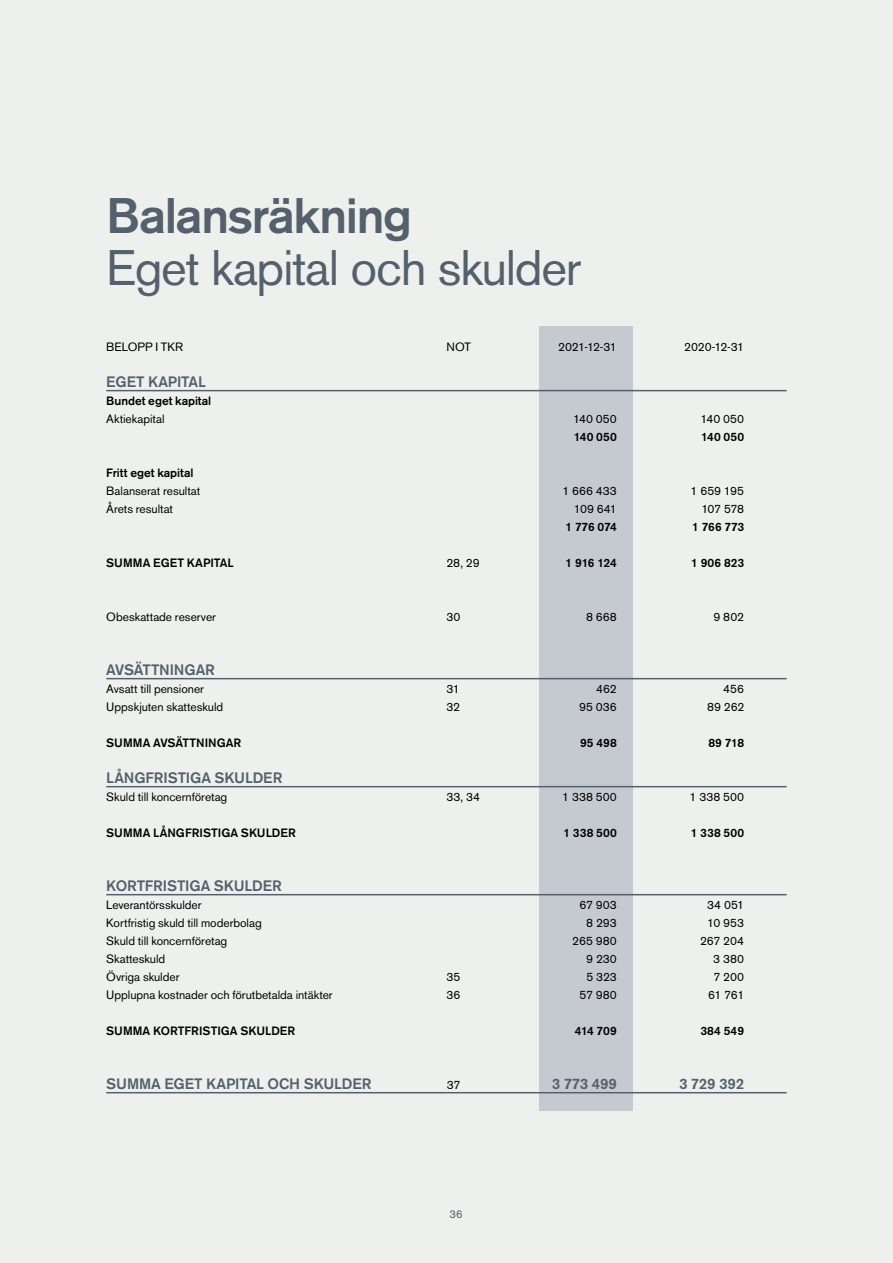
<style>
.page{position:relative;width:893px;height:1263px;background:#eef0ee}
.page>*{position:absolute;margin:0;border:0;box-sizing:border-box;transform-origin:0 0}
.t1{font:49.5px "Akzidenz Grotesk BE";letter-spacing:-.025em;color:#54616c}
.t2{font:500 49.5px "Akzidenz Grotesk BE";letter-spacing:-.03em;color:#54616c}
.t3{font:500 15px "Akzidenz Grotesk BE";letter-spacing:-.01em;color:#54616c}
.t4{font:12px "Akzidenz Grotesk BE";letter-spacing:-.005em;color:#000}
.t5{font:500 12px "Akzidenz Grotesk BE";color:#000}
.t6{font:11.25px "Akzidenz Grotesk BE";color:#54616c}
</style>
<div class="page">
<div style="left:539px;top:326px;width:93px;height:785px;background:#c5c9d0"></div>
<hr style="left:106px;top:390px;width:681px;height:1px;background:#54616c">
<hr style="left:106px;top:678px;width:681px;height:1px;background:#54616c">
<hr style="left:106px;top:786px;width:681px;height:1px;background:#54616c">
<hr style="left:106px;top:894px;width:681px;height:1px;background:#54616c">
<hr style="left:106px;top:1092px;width:681px;height:1px;background:#54616c">
<h1 class="t2" style="left:106px;top:185px;width:307px">Balansräkning</h1>
<h1 class="t1" style="left:106px;top:238px;width:477px">Eget kapital och skulder</h1>
<p class="t4" style="left:106px;top:340px;width:78px">BELOPP I TKR</p>
<p class="t4" style="left:446px;top:340px;width:26px">NOT</p>
<p class="t4" style="left:558px;top:340px;width:60px">2021-12-31</p>
<p class="t4" style="left:684px;top:340px;width:61px">2020-12-31</p>
<p class="t3" style="left:106px;top:373px;width:101px">EGET KAPITAL</p>
<p class="t5" style="left:106px;top:394px;width:106px">Bundet eget kapital</p>
<p class="t4" style="left:106px;top:412px;width:60px">Aktiekapital</p>
<p class="t4" style="left:573px;top:412px;width:45px">140 050</p>
<p class="t4" style="left:700px;top:412px;width:45px">140 050</p>
<p class="t5" style="left:574px;top:430px;width:44px">140 050</p>
<p class="t5" style="left:701px;top:430px;width:44px">140 050</p>
<p class="t5" style="left:106px;top:466px;width:89px">Fritt eget kapital</p>
<p class="t4" style="left:106px;top:484px;width:95px">Balanserat resultat</p>
<p class="t4" style="left:562px;top:484px;width:56px">1 666 433</p>
<p class="t4" style="left:691px;top:484px;width:55px">1 659 195</p>
<p class="t4" style="left:106px;top:502px;width:68px">Årets resultat</p>
<p class="t4" style="left:574px;top:502px;width:45px">109 641</p>
<p class="t4" style="left:701px;top:502px;width:44px">107 578</p>
<p class="t5" style="left:565px;top:520px;width:53px">1 776 074</p>
<p class="t5" style="left:692px;top:520px;width:54px">1 766 773</p>
<p class="t5" style="left:106px;top:556px;width:129px">SUMMA EGET KAPITAL</p>
<p class="t4" style="left:446px;top:556px;width:35px">28, 29</p>
<p class="t5" style="left:566px;top:556px;width:53px">1 916 124</p>
<p class="t5" style="left:691px;top:556px;width:54px">1 906 823</p>
<p class="t4" style="left:106px;top:610px;width:111px">Obeskattade reserver</p>
<p class="t4" style="left:446px;top:610px;width:15px">30</p>
<p class="t4" style="left:586px;top:610px;width:32px">8 668</p>
<p class="t4" style="left:713px;top:610px;width:32px">9 802</p>
<p class="t3" style="left:106px;top:661px;width:110px">AVSÄTTNINGAR</p>
<p class="t4" style="left:106px;top:682px;width:99px">Avsatt till pensioner</p>
<p class="t4" style="left:446px;top:682px;width:15px">31</p>
<p class="t4" style="left:596px;top:682px;width:22px">462</p>
<p class="t4" style="left:723px;top:682px;width:22px">456</p>
<p class="t4" style="left:106px;top:700px;width:118px">Uppskjuten skatteskuld</p>
<p class="t4" style="left:446px;top:700px;width:15px">32</p>
<p class="t4" style="left:579px;top:700px;width:39px">95 036</p>
<p class="t4" style="left:707px;top:700px;width:39px">89 262</p>
<p class="t5" style="left:106px;top:736px;width:136px">SUMMA AVSÄTTNINGAR</p>
<p class="t5" style="left:580px;top:736px;width:38px">95 498</p>
<p class="t5" style="left:708px;top:736px;width:37px">89 718</p>
<p class="t3" style="left:106px;top:769px;width:178px">LÅNGFRISTIGA SKULDER</p>
<p class="t4" style="left:106px;top:790px;width:123px">Skuld till koncernföretag</p>
<p class="t4" style="left:446px;top:790px;width:35px">33, 34</p>
<p class="t4" style="left:562px;top:790px;width:56px">1 338 500</p>
<p class="t4" style="left:690px;top:790px;width:56px">1 338 500</p>
<p class="t5" style="left:106px;top:826px;width:191px">SUMMA LÅNGFRISTIGA SKULDER</p>
<p class="t5" style="left:563px;top:826px;width:55px">1 338 500</p>
<p class="t5" style="left:691px;top:826px;width:55px">1 338 500</p>
<p class="t3" style="left:106px;top:877px;width:177px">KORTFRISTIGA SKULDER</p>
<p class="t4" style="left:106px;top:898px;width:97px">Leverantörsskulder</p>
<p class="t4" style="left:579px;top:898px;width:39px">67 903</p>
<p class="t4" style="left:707px;top:898px;width:38px">34 051</p>
<p class="t4" style="left:106px;top:916px;width:157px">Kortfristig skuld till moderbolag</p>
<p class="t4" style="left:586px;top:916px;width:32px">8 293</p>
<p class="t4" style="left:707px;top:916px;width:38px">10 953</p>
<p class="t4" style="left:106px;top:934px;width:123px">Skuld till koncernföretag</p>
<p class="t4" style="left:572px;top:934px;width:46px">265 980</p>
<p class="t4" style="left:700px;top:934px;width:45px">267 204</p>
<p class="t4" style="left:106px;top:952px;width:61px">Skatteskuld</p>
<p class="t4" style="left:586px;top:952px;width:32px">9 230</p>
<p class="t4" style="left:713px;top:952px;width:32px">3 380</p>
<p class="t4" style="left:106px;top:970px;width:75px">Övriga skulder</p>
<p class="t4" style="left:446px;top:970px;width:16px">35</p>
<p class="t4" style="left:586px;top:970px;width:32px">5 323</p>
<p class="t4" style="left:713px;top:970px;width:32px">7 200</p>
<p class="t4" style="left:106px;top:988px;width:228px">Upplupna kostnader och förutbetalda intäkter</p>
<p class="t4" style="left:446px;top:988px;width:15px">36</p>
<p class="t4" style="left:580px;top:988px;width:39px">57 980</p>
<p class="t4" style="left:708px;top:988px;width:38px">61 761</p>
<p class="t5" style="left:106px;top:1024px;width:191px">SUMMA KORTFRISTIGA SKULDER</p>
<p class="t5" style="left:575px;top:1024px;width:43px">414 709</p>
<p class="t5" style="left:700px;top:1024px;width:45px">384 549</p>
<p class="t3" style="left:106px;top:1075px;width:267px">SUMMA EGET KAPITAL OCH SKULDER</p>
<p class="t4" style="left:447px;top:1078px;width:15px">37</p>
<p class="t3" style="left:552px;top:1075px;width:66px">3 773 499</p>
<p class="t3" style="left:679px;top:1075px;width:67px">3 729 392</p>
<p class="t6" style="left:450px;top:1207px;width:15px">36</p>
</div>
